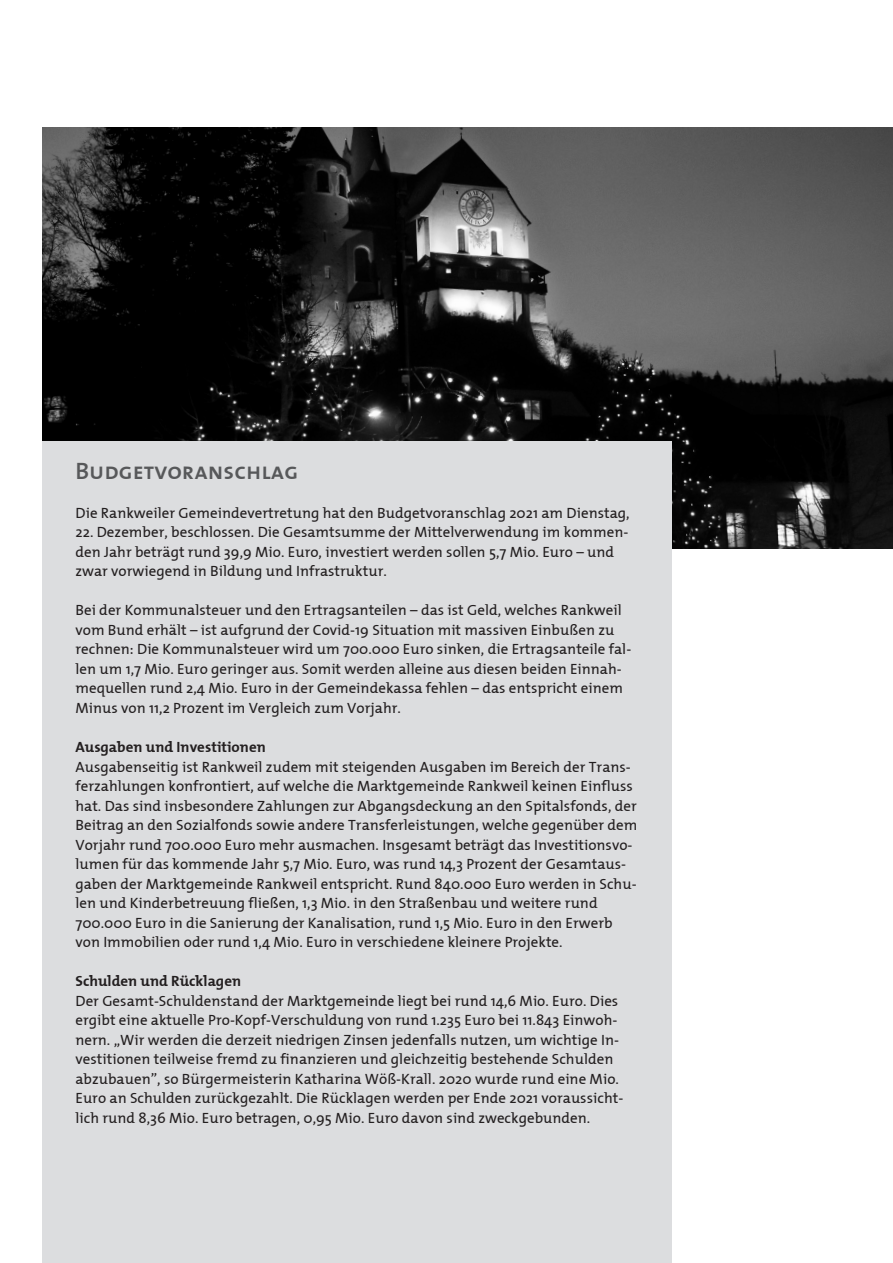
<style>
.page{position:relative;width:893px;height:1263px;background:#fff}
.page>*{position:absolute;margin:0;border:0;box-sizing:border-box;transform-origin:0 0}
.SATZ{font:24px "The Mix Semi Bold Caps";color:#57585a}
.SATZ-2{font:15px/19.5px "The Mix";color:#231f20}
.SATZ-3{font:700 15px "The Mix";color:#231f20}
</style>
<div class="page">
<img style="left:43px;top:128px;width:850px;height:421px">
<div style="left:43px;top:441px;width:629px;height:822px;background:#dcdddf"></div>
<p class="SATZ" style="left:75px;top:451px;width:224px">Budgetvoranschlag</p>
<p class="SATZ-2" style="left:75px;top:503px;width:556px">Die Rankweiler Gemeindevertretung hat den Budgetvoranschlag 2021 am Dienstag,</p>
<p class="SATZ-2" style="left:75px;top:522px;width:554px">22. Dezember, beschlossen. Die Gesamtsumme der Mittelverwendung im kommen&shy;den Jahr beträgt rund 39,9 Mio. Euro, investiert werden sollen 5,7 Mio. Euro – und zwar vorwiegend in Bildung und Infrastruktur.</p>
<p class="SATZ-2" style="left:75px;top:600px;width:557px">Bei der Kommunalsteuer und den Ertragsanteilen – das ist Geld, welches Rankweil vom Bund erhält – ist aufgrund der Covid-19 Situation mit massiven Einbußen zu rechnen: Die Kommunalsteuer wird um 700.000 Euro sinken, die Ertragsanteile fal&shy;len um 1,7 Mio. Euro geringer aus. Somit werden alleine aus diesen beiden Einnah&shy;mequellen rund 2,4 Mio. Euro in der Gemeindekassa fehlen – das entspricht einem Minus von 11,2 Prozent im Vergleich zum Vorjahr.</p>
<p class="SATZ-3" style="left:75px;top:734px;width:192px">Ausgaben und Investitionen</p>
<p class="SATZ-2" style="left:75px;top:756px;width:563px">Ausgabenseitig ist Rankweil zudem mit steigenden Ausgaben im Bereich der Trans&shy;ferzahlungen konfrontiert, auf welche die Marktgemeinde Rankweil keinen Einfluss hat. Das sind insbesondere Zahlungen zur Abgangsdeckung an den Spitalsfonds, der Beitrag an den Sozialfonds sowie andere Transferleistungen, welche gegenüber dem Vorjahr rund 700.000 Euro mehr ausmachen. Insgesamt beträgt das Investitionsvo&shy;lumen für das kommende Jahr 5,7 Mio. Euro, was rund 14,3 Prozent der Gesamtaus&shy;gaben der Marktgemeinde Rankweil entspricht. Rund 840.000 Euro werden in Schu&shy;len und Kinderbetreuung fließen, 1,3 Mio. in den Straßenbau und weitere rund 700.000 Euro in die Sanierung der Kanalisation, rund 1,5 Mio. Euro in den Erwerb von Immobilien oder rund 1,4 Mio. Euro in verschiedene kleinere Projekte.</p>
<p class="SATZ-3" style="left:75px;top:968px;width:167px">Schulden und Rücklagen</p>
<p class="SATZ-2" style="left:75px;top:990px;width:549px">Der Gesamt-Schuldenstand der Marktgemeinde liegt bei rund 14,6 Mio. Euro. Dies ergibt eine aktuelle Pro-Kopf-Verschuldung von rund 1.235 Euro bei 11.843 Einwoh&shy;nern. „Wir werden die derzeit niedrigen Zinsen jedenfalls nutzen, um wichtige In&shy;vestitionen teilweise fremd zu finanzieren und gleichzeitig bestehende Schulden abzubauen”, so Bürgermeisterin Katharina Wöß-Krall. 2020 wurde rund eine Mio.<br>Euro an Schulden zurückgezahlt. Die Rücklagen werden per Ende 2021 voraussicht&shy;lich rund 8,36 Mio. Euro betragen, 0,95 Mio. Euro davon sind zweckgebunden.</p>
</div>
